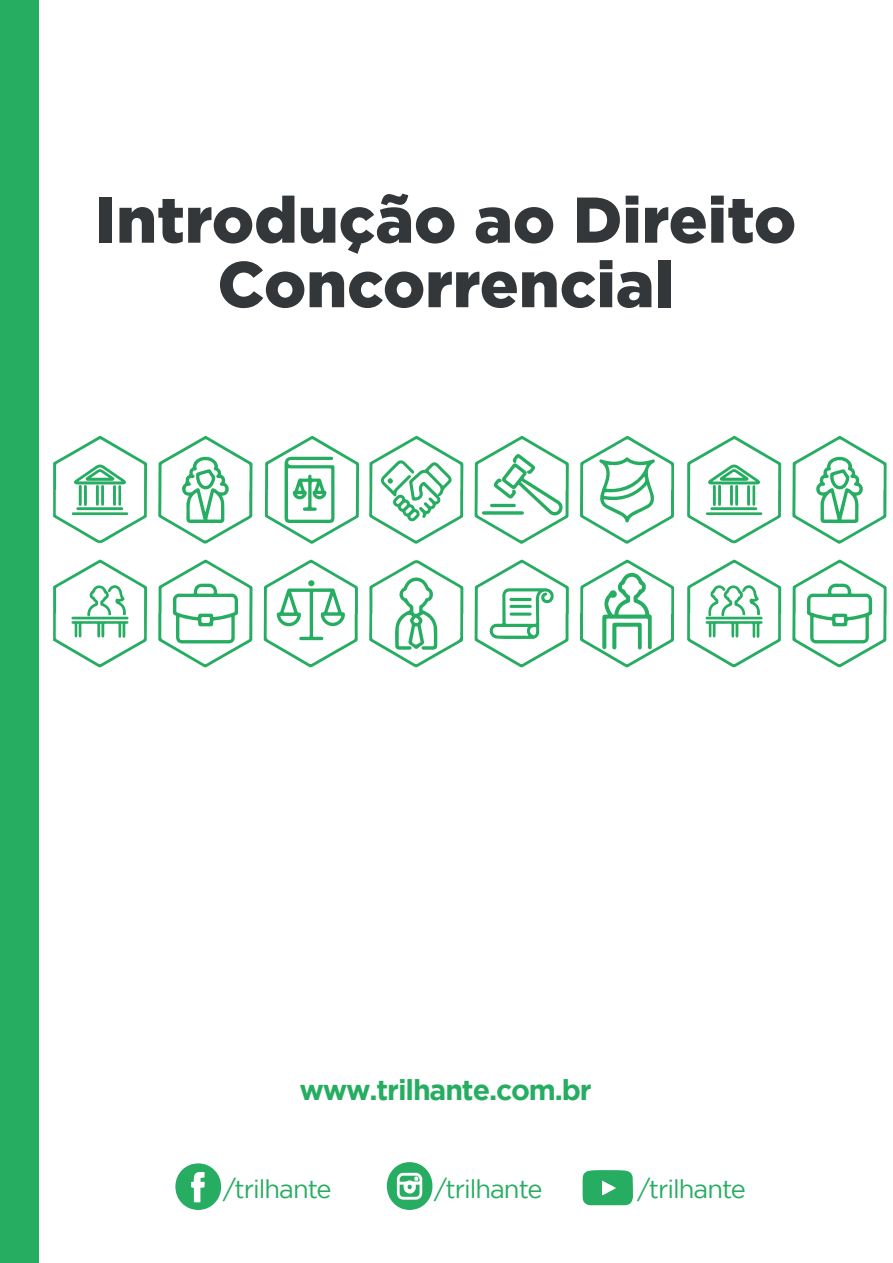
<style>
.page{position:relative;width:893px;height:1263px;background:#fff}
.page>*{position:absolute;margin:0;border:0;box-sizing:border-box;transform-origin:0 0}
.t1{font:900 64.5px/64.5px "Gotham";color:#33373a;text-align:center}
.t2{font:700 28.5px "Gotham";letter-spacing:-.04em;color:#26ad61}
.t3{font:25.5px "Gotham";letter-spacing:-.04em;color:#26ad61}
</style>
<div class="page">
<div style="left:0;top:0;width:39px;height:1263px;background:#26ad61"></div>
<svg style="left:475px;top:436px;width:94px;height:108px"></svg>
<svg style="left:53px;top:559px;width:94px;height:109px"></svg>
<svg style="left:369px;top:436px;width:94px;height:108px"></svg>
<svg style="left:158px;top:559px;width:94px;height:108px"></svg>
<svg style="left:792px;top:559px;width:95px;height:108px"></svg>
<svg style="left:580px;top:559px;width:94px;height:108px"></svg>
<svg style="left:264px;top:559px;width:94px;height:109px"></svg>
<div style="left:308px;top:580px;width:7px;height:6px;background:#26ad61;border-radius:50%"></div>
<svg style="left:369px;top:560px;width:94px;height:107px"></svg>
<svg style="left:687px;top:559px;width:94px;height:108px"></svg>
<svg style="left:580px;top:436px;width:94px;height:108px"></svg>
<svg style="left:158px;top:436px;width:94px;height:108px"></svg>
<svg style="left:792px;top:436px;width:95px;height:108px"></svg>
<svg style="left:53px;top:436px;width:94px;height:108px"></svg>
<svg style="left:265px;top:436px;width:94px;height:108px"></svg>
<svg style="left:687px;top:436px;width:94px;height:108px"></svg>
<svg style="left:475px;top:559px;width:94px;height:109px"></svg>
<svg style="left:175px;top:1163px;width:46px;height:47px"></svg>
<svg style="left:387px;top:1162px;width:46px;height:48px"></svg>
<svg style="left:582px;top:1170px;width:51px;height:35px;background:#3eb672"></svg>
<p class="t1" style="left:95px;top:186px;width:703px">Introdução ao Direito<br>Concorrencial</p>
<p class="t2" style="left:299px;top:1073px;width:294px">www.trilhante.com.br</p>
<p class="t3" style="left:223px;top:1174px;width:110px">/trilhante</p>
<p class="t3" style="left:434px;top:1174px;width:110px">/trilhante</p>
<p class="t3" style="left:638px;top:1174px;width:110px">/trilhante</p>
</div>
